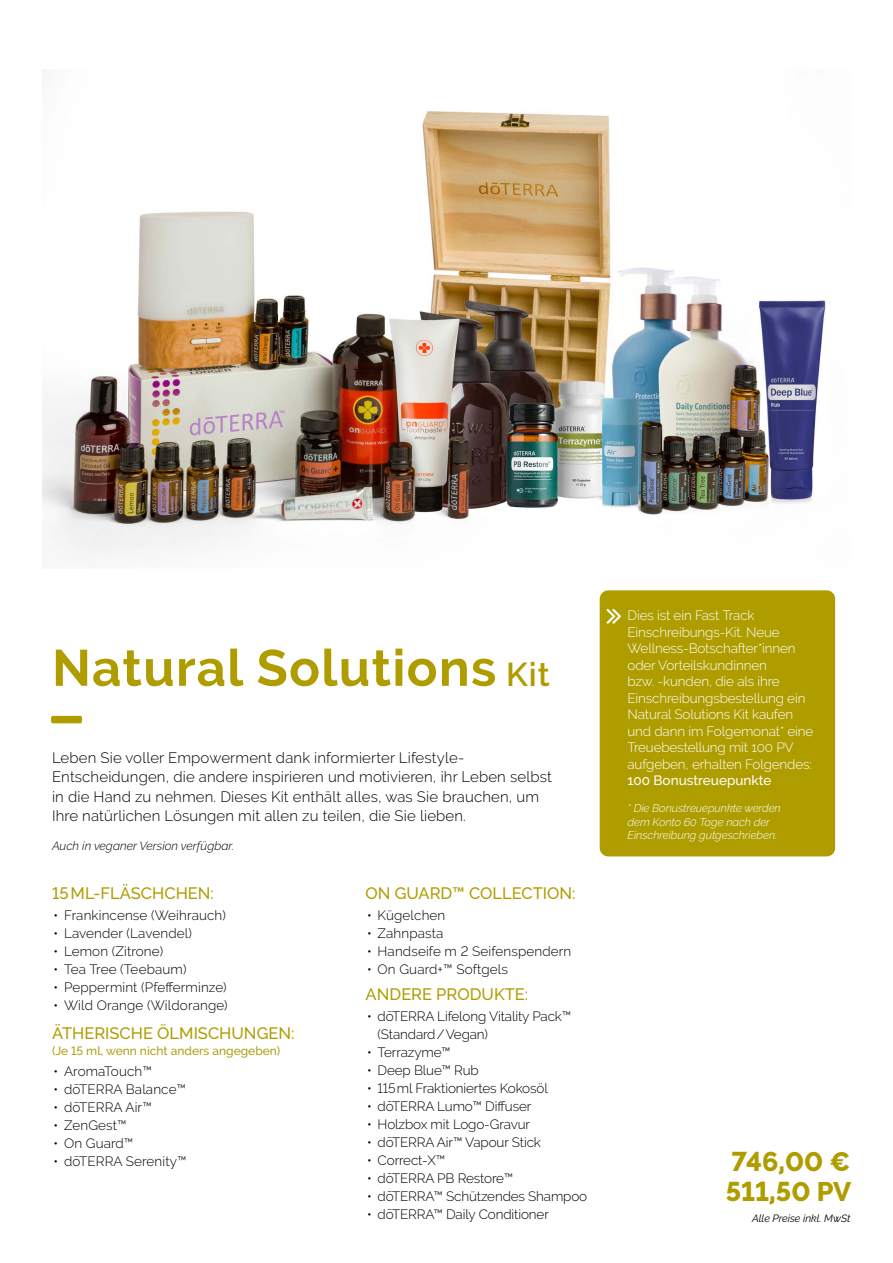
<style>
.page{position:relative;width:893px;height:1263px;background:#fff}
.page>*{position:absolute;margin:0;border:0;box-sizing:border-box;transform-origin:0 0}
.t1{font:700 51px "Raleway";letter-spacing:.025em;color:#af9d00}
.t2{font:800 27px/30px "Raleway";color:#af9d00}
.t3{font:500 16.5px "Raleway";color:#af9d00}
.t4{font:300 15px/19.5px "Raleway";letter-spacing:.01em;color:#000}
.t5{font:300 13.5px "Raleway";letter-spacing:.01em;color:#000}
.t6{font:300 13.5px/18px "Raleway";letter-spacing:-.01em;color:#000}
.t7{font:300 13.5px/16.5px "Raleway";letter-spacing:-.01em;color:#fff}
.t8{font:500 13.5px "Raleway";color:#fff}
.t9{font:500 12px "Raleway";color:#af9e12}
.t10{font:italic 300 12px "Raleway";color:#000}
.t11{font:italic 300 11.25px/13.5px "Raleway";letter-spacing:-.005em;color:#fff}
.t12{font:italic 10.5px "Raleway";color:#000}
.s1{font-weight:600;font-size:33px}
</style>
<div class="page">
<img style="left:43px;top:111px;width:783px;height:446px">
<div style="left:600px;top:590px;width:235px;height:266px;background:#af9d00;border-radius:9px"></div>
<svg style="left:51px;top:716px;width:31px;height:7px"></svg>
<h1 class="t1" style="left:52px;top:639px;width:499px">Natural Solutions <span class="s1">Kit</span></h1>
<p class="t4" style="left:52px;top:747px;width:501px">Leben Sie voller Empowerment dank informierter Lifestyle-Entscheidungen, die andere inspirieren und motivieren, ihr Leben selbst in die Hand zu nehmen. Dieses Kit enthält alles, was Sie brauchen, um Ihre natürlichen Lösungen mit allen zu teilen, die Sie lieben.</p>
<p class="t10" style="left:52px;top:838px;width:184px">Auch in veganer Version verfügbar.</p>
<p class="t3" style="left:52px;top:884px;width:163px">15ML-FLÄSCHCHEN:</p>
<p class="t5" style="left:54px;top:907px;width:174px">• Frankincense (Weihrauch)</p>
<p class="t5" style="left:54px;top:925px;width:140px">• Lavender (Lavendel)</p>
<p class="t5" style="left:54px;top:943px;width:111px">• Lemon (Zitrone)</p>
<p class="t5" style="left:54px;top:961px;width:134px">• Tea Tree (Teebaum)</p>
<p class="t5" style="left:54px;top:979px;width:175px">• Peppermint (Pfefferminze)</p>
<p class="t5" style="left:54px;top:997px;width:176px">• Wild Orange (Wildorange)</p>
<p class="t3" style="left:52px;top:1023px;width:244px">ÄTHERISCHE ÖLMISCHUNGEN:</p>
<p class="t9" style="left:52px;top:1044px;width:230px">(Je 15 ml, wenn nicht anders angegeben)</p>
<p class="t5" style="left:54px;top:1063px;width:100px">• AromaTouch™</p>
<p class="t5" style="left:54px;top:1081px;width:134px">• dōTERRA Balance™</p>
<p class="t5" style="left:54px;top:1099px;width:100px">• dōTERRA Air™</p>
<p class="t5" style="left:54px;top:1117px;width:75px">• ZenGest™</p>
<p class="t6" style="left:54px;top:1134px;width:81px">• On Guard™</p>
<p class="t5" style="left:54px;top:1153px;width:135px">• dōTERRA Serenity™</p>
<p class="t3" style="left:366px;top:884px;width:211px">ON GUARD™ COLLECTION:</p>
<p class="t5" style="left:367px;top:907px;width:80px">• Kügelchen</p>
<p class="t5" style="left:367px;top:925px;width:78px">• Zahnpasta</p>
<p class="t5" style="left:367px;top:943px;width:206px">• Handseife m 2 Seifenspendern</p>
<p class="t5" style="left:367px;top:961px;width:142px">• On Guard+™ Softgels</p>
<p class="t3" style="left:366px;top:984px;width:164px">ANDERE PRODUKTE:</p>
<p class="t6" style="left:378px;top:1007px;width:195px;text-indent:-11px">• dōTERRA Lifelong Vitality Pack™ (Standard/Vegan)</p>
<p class="t6" style="left:367px;top:1043px;width:85px">• Terrazyme™</p>
<p class="t6" style="left:367px;top:1061px;width:113px">• Deep Blue™ Rub</p>
<p class="t6" style="left:367px;top:1079px;width:182px">• 115ml Fraktioniertes Kokosöl</p>
<p class="t6" style="left:367px;top:1097px;width:166px">• dōTERRA Lumo™️ Diffuser</p>
<p class="t6" style="left:367px;top:1115px;width:164px">• Holzbox mit Logo-Gravur</p>
<p class="t6" style="left:367px;top:1133px;width:175px">• dōTERRA Air™ Vapour Stick</p>
<p class="t6" style="left:367px;top:1151px;width:80px">• Correct-X™</p>
<p class="t6" style="left:367px;top:1169px;width:148px">• dōTERRA PB Restore™</p>
<p class="t6" style="left:367px;top:1187px;width:222px">• dōTERRA™ Schützendes Shampoo</p>
<p class="t6" style="left:367px;top:1205px;width:183px">• dōTERRA™ Daily Conditioner</p>
<p class="t7" style="left:627px;top:607px;width:187px">Dies ist ein Fast Track<br>Einschreibungs-Kit. Neue<br>Wellness-Botschafter*innen oder Vorteilskundinnen<br>bzw. -kunden, die als ihre<br>Einschreibungsbestellung ein<br>Natural Solutions Kit kaufen und dann im Folgemonat* eine<br>Treuebestellung mit 100 PV aufgeben, erhalten Folgendes:</p>
<p class="t8" style="left:627px;top:773px;width:145px">100 Bonustreuepunkte</p>
<p class="t11" style="left:627px;top:801px;width:155px">* Die Bonustreuepunkte werden dem Konto 60 Tage nach der<br>Einschreibung gutgeschrieben.</p>
<h2 class="t2" style="left:726px;top:1147px;width:127px">746,00 €<br>511,50 PV</h2>
<p class="t12" style="left:752px;top:1212px;width:100px">Alle Preise inkl. MwSt</p>
</div>
